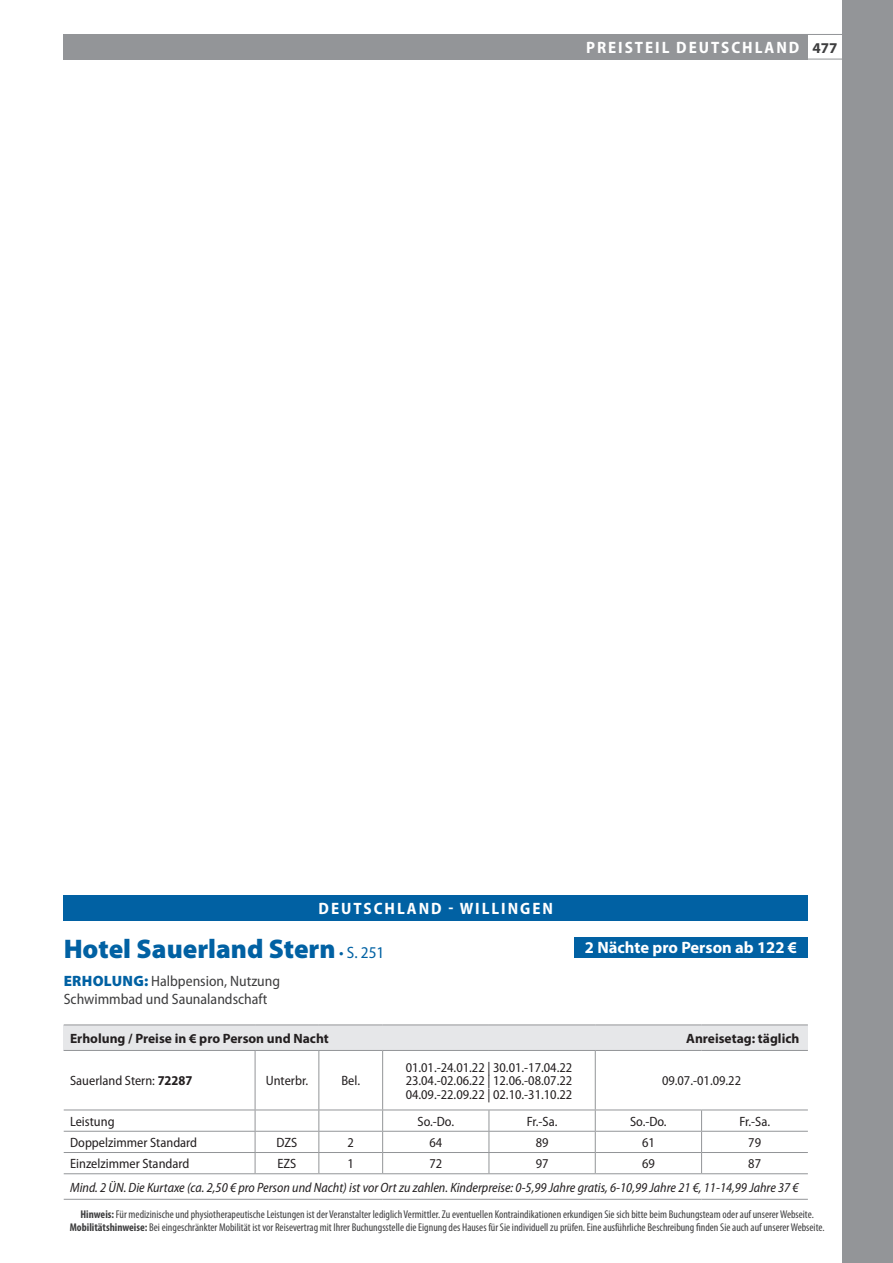
<style>
.page{position:relative;width:893px;height:1263px;background:#fff}
.page>*{position:absolute;margin:0;border:0;box-sizing:border-box;transform-origin:0 0}
.t1{font:900 27px "Myriad Pro";color:#0161a3}
.t2{font:700 semi-condensed 16.5px "Myriad Pro";letter-spacing:.12em;color:#fff}
.t3{font:700 16.5px "Myriad Pro";color:#fff}
.t4{font:semi-condensed 15px/18px "Myriad Pro";color:#3e3e3f}
.t5{font:semi-condensed 13.5px/13.5px "Myriad Pro";color:#231f20;text-align:justify}
.t6{font:italic semi-condensed 13.5px "Myriad Pro";color:#231f20}
.t7{font:700 13.5px "Myriad Pro";color:#231f20}
.t8{font:condensed 11.25px/13.5px "Myriad Pro";color:#3e3e3f;text-align:center}
.s1{font-stretch:normal;font-size:15px;color:#3e3e3f}
.s2{font-weight:400;font-stretch:semi-condensed;font-size:16.5px}
.s3{font-weight:900;font-stretch:normal;color:#0161a3}
.s4{font-weight:700}
</style>
<div class="page">
<div style="left:842px;top:0;width:51px;height:1263px;background:#939598"></div>
<div style="left:64px;top:34px;width:744px;height:26px;background:#939598"></div>
<hr style="left:719px;top:34px;width:131px;height:1px;background:#939598">
<hr style="left:719px;top:59px;width:131px;height:1px;background:#939598">
<div style="left:64px;top:895px;width:744px;height:25px;background:#0161a3"></div>
<div style="left:574px;top:937px;width:234px;height:21px;background:#0161a3"></div>
<div style="left:64px;top:1025px;width:744px;height:25px;background:#e6e7e9"></div>
<hr style="left:64px;top:1024px;width:191px;height:1px;background:#939598">
<hr style="left:255px;top:1024px;width:64px;height:1px;background:#939598">
<hr style="left:319px;top:1024px;width:64px;height:1px;background:#939598">
<hr style="left:383px;top:1024px;width:106px;height:1px;background:#939598">
<hr style="left:489px;top:1024px;width:106px;height:1px;background:#939598">
<hr style="left:595px;top:1024px;width:107px;height:1px;background:#939598">
<hr style="left:702px;top:1024px;width:106px;height:1px;background:#939598">
<hr style="left:64px;top:1050px;width:191px;height:1px;background:#939598">
<hr style="left:255px;top:1050px;width:64px;height:1px;background:#939598">
<hr style="left:255px;top:1051px;width:1px;height:58px;background:#939598">
<hr style="left:319px;top:1050px;width:64px;height:1px;background:#939598">
<hr style="left:318px;top:1051px;width:1px;height:58px;background:#939598">
<hr style="left:383px;top:1050px;width:106px;height:1px;background:#939598">
<hr style="left:382px;top:1051px;width:1px;height:58px;background:#939598">
<hr style="left:489px;top:1050px;width:106px;height:1px;background:#939598">
<hr style="left:595px;top:1050px;width:107px;height:1px;background:#939598">
<hr style="left:595px;top:1051px;width:1px;height:58px;background:#939598">
<hr style="left:702px;top:1050px;width:106px;height:1px;background:#939598">
<hr style="left:64px;top:1109px;width:191px;height:1px;background:#939598">
<hr style="left:255px;top:1109px;width:64px;height:1px;background:#939598">
<hr style="left:319px;top:1109px;width:64px;height:1px;background:#939598">
<hr style="left:383px;top:1109px;width:106px;height:1px;background:#939598">
<hr style="left:489px;top:1109px;width:106px;height:1px;background:#939598">
<hr style="left:595px;top:1109px;width:107px;height:1px;background:#939598">
<hr style="left:702px;top:1109px;width:106px;height:1px;background:#939598">
<hr style="left:64px;top:1131px;width:191px;height:1px;background:#939598">
<hr style="left:255px;top:1131px;width:64px;height:1px;background:#939598">
<hr style="left:319px;top:1131px;width:64px;height:1px;background:#939598">
<hr style="left:383px;top:1131px;width:106px;height:1px;background:#939598">
<hr style="left:489px;top:1131px;width:106px;height:1px;background:#939598">
<hr style="left:595px;top:1131px;width:107px;height:1px;background:#939598">
<hr style="left:702px;top:1131px;width:106px;height:1px;background:#939598">
<hr style="left:64px;top:1152px;width:191px;height:1px;background:#939598">
<hr style="left:255px;top:1152px;width:64px;height:1px;background:#939598">
<svg style="left:255px;top:1110px;width:1px;height:63px"></svg>
<hr style="left:319px;top:1152px;width:64px;height:1px;background:#939598">
<svg style="left:318px;top:1110px;width:1px;height:63px"></svg>
<hr style="left:383px;top:1152px;width:106px;height:1px;background:#939598">
<svg style="left:382px;top:1110px;width:1px;height:63px"></svg>
<hr style="left:489px;top:1152px;width:106px;height:1px;background:#939598">
<svg style="left:489px;top:1110px;width:1px;height:63px"></svg>
<hr style="left:595px;top:1152px;width:107px;height:1px;background:#939598">
<svg style="left:595px;top:1110px;width:1px;height:63px"></svg>
<hr style="left:702px;top:1152px;width:106px;height:1px;background:#939598">
<svg style="left:701px;top:1110px;width:1px;height:63px"></svg>
<hr style="left:64px;top:1173px;width:191px;height:1px;background:#939598">
<hr style="left:255px;top:1173px;width:64px;height:1px;background:#939598">
<hr style="left:319px;top:1173px;width:64px;height:1px;background:#939598">
<hr style="left:383px;top:1173px;width:106px;height:1px;background:#939598">
<hr style="left:489px;top:1173px;width:106px;height:1px;background:#939598">
<hr style="left:595px;top:1173px;width:107px;height:1px;background:#939598">
<hr style="left:702px;top:1173px;width:106px;height:1px;background:#939598">
<hr style="left:64px;top:1199px;width:191px;height:1px;background:#939598">
<hr style="left:255px;top:1199px;width:64px;height:1px;background:#939598">
<hr style="left:319px;top:1199px;width:64px;height:1px;background:#939598">
<hr style="left:383px;top:1199px;width:106px;height:1px;background:#939598">
<hr style="left:489px;top:1199px;width:106px;height:1px;background:#939598">
<hr style="left:595px;top:1199px;width:107px;height:1px;background:#939598">
<hr style="left:702px;top:1199px;width:106px;height:1px;background:#939598">
<h2 class="t2" style="left:586px;top:37px;width:253px">PREISTEIL DEUTSCHLAND <span class="s1">477</span></h2>
<h2 class="t2" style="left:319px;top:898px;width:236px">DEUTSCHLAND - WILLINGEN</h2>
<h1 class="t1" style="left:64px;top:930px;width:322px">Hotel Sauerland Stern <span class="s2">• S. 251</span></h1>
<h3 class="t4" style="left:64px;top:972px;width:218px"><span class="s3">ERHOLUNG:</span> Halbpension, Nutzung<br>Schwimmbad und Saunalandschaft</h3>
<p class="t7" style="left:70px;top:1029px;width:260px">Erholung / Preise in € pro Person und Nacht</p>
<p class="t5" style="left:70px;top:1074px;width:124px">Sauerland Stern: <span class="s4">72287</span></p>
<p class="t5" style="left:266px;top:1074px;width:44px">Unterbr.</p>
<p class="t5" style="left:341px;top:1074px;width:20px">Bel.</p>
<p class="t5" style="left:406px;top:1060px;width:168px">01.01.-24.01.22 | 30.01.-17.04.22<br>23.04.-02.06.22 | 12.06.-08.07.22<br>04.09.-22.09.22 | 02.10.-31.10.22</p>
<h2 class="t3" style="left:585px;top:936px;width:214px">2 Nächte pro Person ab 122 €</h2>
<p class="t7" style="left:686px;top:1029px;width:115px">Anreisetag: täglich</p>
<p class="t5" style="left:662px;top:1074px;width:81px">09.07.-01.09.22</p>
<p class="t5" style="left:70px;top:1114px;width:46px">Leistung</p>
<p class="t5" style="left:417px;top:1114px;width:38px">So.-Do.</p>
<p class="t5" style="left:527px;top:1114px;width:32px">Fr.-Sa.</p>
<p class="t5" style="left:630px;top:1114px;width:38px">So.-Do.</p>
<p class="t5" style="left:739px;top:1114px;width:32px">Fr.-Sa.</p>
<p class="t5" style="left:70px;top:1135px;width:129px">Doppelzimmer Standard</p>
<p class="t5" style="left:277px;top:1135px;width:22px">DZS</p>
<p class="t5" style="left:348px;top:1135px;width:8px">2</p>
<p class="t5" style="left:429px;top:1135px;width:14px">64</p>
<p class="t5" style="left:536px;top:1135px;width:14px">89</p>
<p class="t5" style="left:642px;top:1135px;width:14px">61</p>
<p class="t5" style="left:748px;top:1135px;width:14px">79</p>
<p class="t5" style="left:70px;top:1157px;width:121px">Einzelzimmer Standard</p>
<p class="t5" style="left:278px;top:1157px;width:20px">EZS</p>
<p class="t5" style="left:348px;top:1157px;width:8px">1</p>
<p class="t5" style="left:429px;top:1157px;width:14px">72</p>
<p class="t5" style="left:536px;top:1157px;width:14px">97</p>
<p class="t5" style="left:642px;top:1157px;width:14px">69</p>
<p class="t5" style="left:748px;top:1157px;width:14px">87</p>
<p class="t6" style="left:70px;top:1179px;width:730px">Mind. 2 ÜN. Die Kurtaxe (ca. 2,50 € pro Person und Nacht) ist vor Ort zu zahlen. Kinderpreise: 0-5,99 Jahre gratis, 6-10,99 Jahre 21 €, 11-14,99 Jahre 37 €</p>
<p class="t8" style="left:70px;top:1207px;width:756px"><span class="s4">Hinweis:</span> Für medizinische und physiotherapeutische Leistungen ist der Veranstalter lediglich Vermittler. Zu eventuellen Kontraindikationen erkundigen Sie sich bitte beim Buchungsteam oder auf unserer Webseite.<br><span class="s4">Mobilitätshinweise:</span> Bei eingeschränkter Mobilität ist vor Reisevertrag mit Ihrer Buchungsstelle die Eignung des Hauses für Sie individuell zu prüfen. Eine ausführliche Beschreibung finden Sie auch auf unserer Webseite.</p>
</div>
